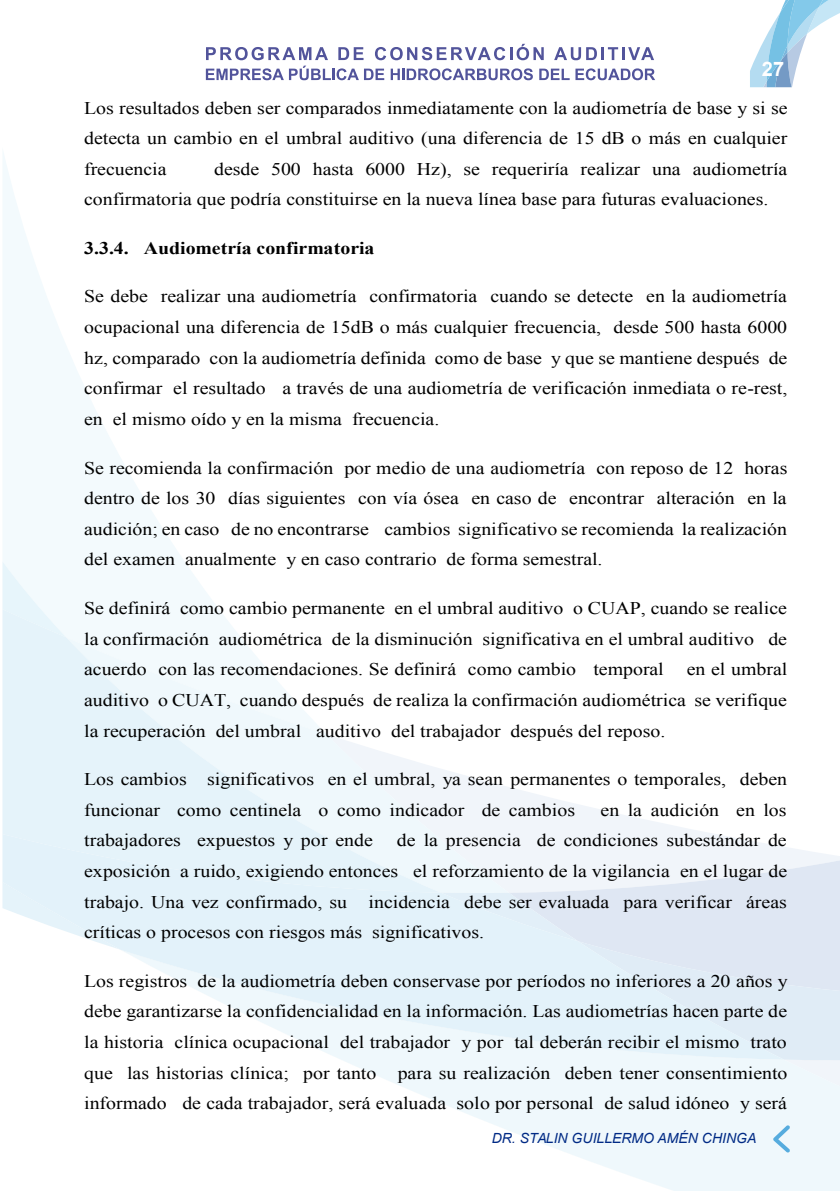
<style>
.page{position:relative;width:840px;height:1191px;background:#fff}
.page>*{position:absolute;margin:0;border:0;box-sizing:border-box;transform-origin:0 0}
.t1{font:700 20px "Arial";color:#fff}
.t2{font:17.8px/30.6px "Times New Roman";color:#000;text-align:justify;scale:1.12 1}
.t3{font:700 17.8px "Times New Roman";color:#000;scale:1.12 1}
.t4{font:italic 14px "Arial";color:#002a85}
</style>
<div class="page">
<svg style="left:509px;top:787px;width:330px;height:73px"></svg>
<div style="left:783px;top:882px;width:56px;height:67px;background:#dfe7f3"></div>
<svg style="left:3px;top:153px;width:215px;height:456px"></svg>
<svg style="left:2px;top:561px;width:64px;height:48px"></svg>
<svg style="left:440px;top:769px;width:69px;height:65px;fill:#f1f5fa"></svg>
<svg style="left:341px;top:949px;width:498px;height:242px;fill:#eff8fc"></svg>
<svg style="left:2px;top:609px;width:438px;height:225px"></svg>
<svg style="left:2px;top:834px;width:781px;height:225px;fill:#e3f2fa"></svg>
<svg style="left:750px;top:0;width:89px;height:87px"></svg>
<svg style="left:206px;top:47px;width:122px;height:13px"></svg>
<svg style="left:338px;top:47px;width:25px;height:13px"></svg>
<svg style="left:375px;top:44px;width:168px;height:16px"></svg>
<svg style="left:554px;top:47px;width:99px;height:13px"></svg>
<svg style="left:206px;top:66px;width:152px;height:14px"></svg>
<svg style="left:364px;top:69px;width:20px;height:11px"></svg>
<svg style="left:390px;top:68px;width:142px;height:12px"></svg>
<svg style="left:539px;top:69px;width:30px;height:11px"></svg>
<svg style="left:575px;top:68px;width:79px;height:12px"></svg>
<svg style="left:772px;top:1125px;width:17px;height:27px"></svg>
<p class="t1" style="left:761px;top:55px;width:24px">27</p>
<p class="t2" style="left:84px;top:92px;width:629px">Los resultados deben ser comparados inmediatamente con la audiometría de base y si se detecta un cambio en el umbral auditivo (una diferencia de 15 dB o más en cualquier frecuencia</p>
<p class="t2" style="left:84px;top:153px;width:629px;text-indent:130px">desde 500 hasta 6000 Hz), se requeriría realizar una audiometría confirmatoria que podría constituirse en la nueva línea base para futuras evaluaciones.</p>
<p class="t3" style="left:84px;top:236px;width:260px">3.3.4. Audiometría confirmatoria</p>
<p class="t2" style="left:84px;top:281px;width:629px">Se debe realizar una audiometría confirmatoria cuando se detecte en la audiometría ocupacional una diferencia de 15dB o más cualquier frecuencia, desde 500 hasta 6000 hz, comparado con la audiometría definida como de base y que se mantiene después de confirmar el resultado a través de una audiometría de verificación inmediata o re-rest, en el mismo oído y en la misma frecuencia.</p>
<p class="t2" style="left:84px;top:452px;width:629px">Se recomienda la confirmación por medio de una audiometría con reposo de 12 horas dentro de los 30 días siguientes con vía ósea en caso de encontrar alteración en la audición; en caso de no encontrarse cambios significativo se recomienda la realización del examen anualmente y en caso contrario de forma semestral.</p>
<p class="t2" style="left:84px;top:592px;width:628px">Se definirá como cambio permanente en el umbral auditivo o CUAP, cuando se realice la confirmación audiométrica de la disminución significativa en el umbral auditivo de acuerdo con las recomendaciones. Se definirá como cambio temporal</p>
<p class="t2" style="left:84px;top:654px;width:629px;text-indent:602px">en el umbral auditivo o CUAT, cuando después de realiza la confirmación audiométrica se verifique la recuperación del umbral auditivo del trabajador después del reposo.</p>
<p class="t2" style="left:84px;top:763px;width:628px">Los cambios significativos en el umbral, ya sean permanentes o temporales, deben funcionar como centinela o como indicador de cambios</p>
<p class="t2" style="left:600px;top:794px;width:167px">en la audición en los</p>
<p class="t2" style="left:84px;top:824px;width:259px">trabajadores expuestos y por ende</p>
<p class="t2" style="left:84px;top:824px;width:629px;text-indent:312px">de la presencia de condiciones subestándar de exposición a ruido, exigiendo entonces el reforzamiento de la vigilancia en el lugar de trabajo. Una vez confirmado, su incidencia debe ser evaluada para verificar áreas críticas o procesos con riesgos más significativos.</p>
<p class="t2" style="left:84px;top:965px;width:629px">Los registros de la audiometría deben conservase por períodos no inferiores a 20 años y debe garantizarse la confidencialidad en la información. Las audiometrías hacen parte de la historia clínica ocupacional del trabajador y por tal deberán recibir el mismo trato que las historias clínica; por tanto para su realización deben tener consentimiento informado de cada trabajador, será evaluada solo por personal de salud idóneo y será</p>
<p class="t4" style="left:491px;top:1129px;width:266px">DR. STALIN GUILLERMO AMÉN CHINGA</p>
</div>
